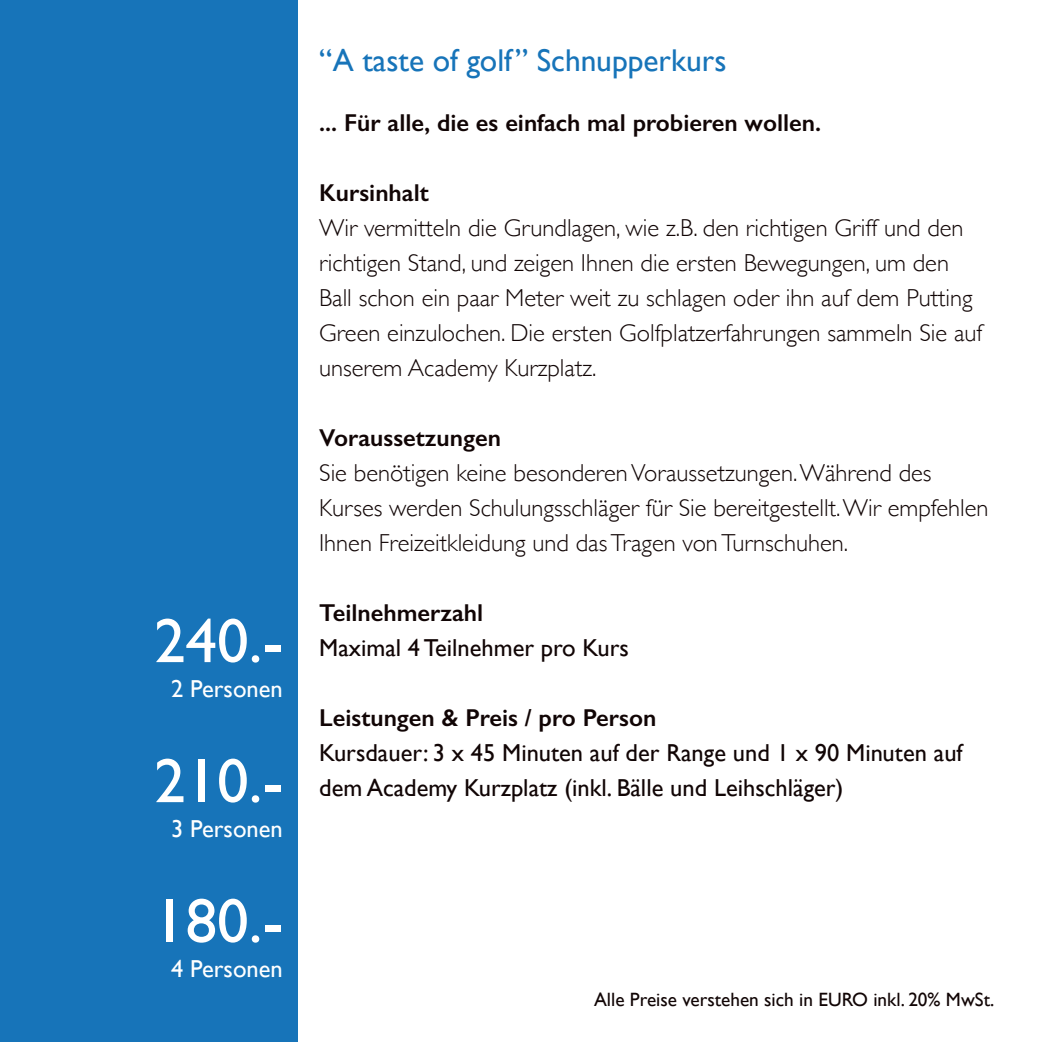
<style>
.page{position:relative;width:1042px;height:1042px;background:#fff}
.page>*{position:absolute;margin:0;border:0;box-sizing:border-box;transform-origin:0 0}
.t1{font:63px "Gill Sans";color:#fff}
.t2{font:31.5px "Gill Sans";color:#1774b9}
.t3{font:300 24.5px/35px "Gill Sans";color:#110505}
.t4{font:24.5px/35px "Gill Sans";color:#110505}
.t5{font:600 24.5px "Gill Sans";color:#110505}
.t6{font:24.5px "Gill Sans";color:#fff}
.t7{font:19.25px "Gill Sans";color:#110505}
</style>
<div class="page">
<div style="left:0;top:0;width:298px;height:1042px;background:#1774b9"></div>
<h1 class="t1" style="left:154px;top:604px;width:130px">240.-</h1>
<p class="t6" style="left:171px;top:674px;width:113px">2 Personen</p>
<h1 class="t1" style="left:154px;top:744px;width:130px">210.-</h1>
<p class="t6" style="left:171px;top:814px;width:113px">3 Personen</p>
<h1 class="t1" style="left:154px;top:884px;width:130px">180.-</h1>
<p class="t6" style="left:171px;top:954px;width:113px">4 Personen</p>
<p class="t2" style="left:319px;top:42px;width:409px">“A taste of golf” Schnupperkurs</p>
<p class="t5" style="left:319px;top:108px;width:503px">... Für alle, die es einfach mal probieren wollen.</p>
<p class="t5" style="left:319px;top:178px;width:111px">Kursinhalt</p>
<p class="t3" style="left:319px;top:209px;width:665px">Wir vermitteln die Grundlagen, wie z.B. den richtigen Griff und den richtigen Stand, und zeigen Ihnen die ersten Bewegungen, um den Ball schon ein paar Meter weit zu schlagen oder ihn auf dem Putting Green einzulochen. Die ersten Golfplatzerfahrungen sammeln Sie auf unserem Academy Kurzplatz.</p>
<p class="t5" style="left:319px;top:423px;width:183px">Voraussetzungen</p>
<p class="t3" style="left:319px;top:454px;width:671px">Sie benötigen keine besonderen Voraussetzungen. Während des<br>Kurses werden Schulungsschläger für Sie bereitgestellt. Wir empfehlen<br>Ihnen Freizeitkleidung und das Tragen von Turnschuhen.</p>
<p class="t5" style="left:319px;top:598px;width:165px">Teilnehmerzahl</p>
<p class="t4" style="left:319px;top:630px;width:311px">Maximal 4 Teilnehmer pro Kurs</p>
<p class="t5" style="left:319px;top:703px;width:339px">Leistungen &amp; Preis / pro Person</p>
<p class="t4" style="left:319px;top:735px;width:645px">Kursdauer: 3 x 45 Minuten auf der Range und 1 x 90 Minuten auf dem Academy Kurzplatz (inkl. Bälle und Leihschläger)</p>
<p class="t7" style="left:594px;top:988px;width:402px">Alle Preise verstehen sich in EURO inkl. 20% MwSt.</p>
</div>
